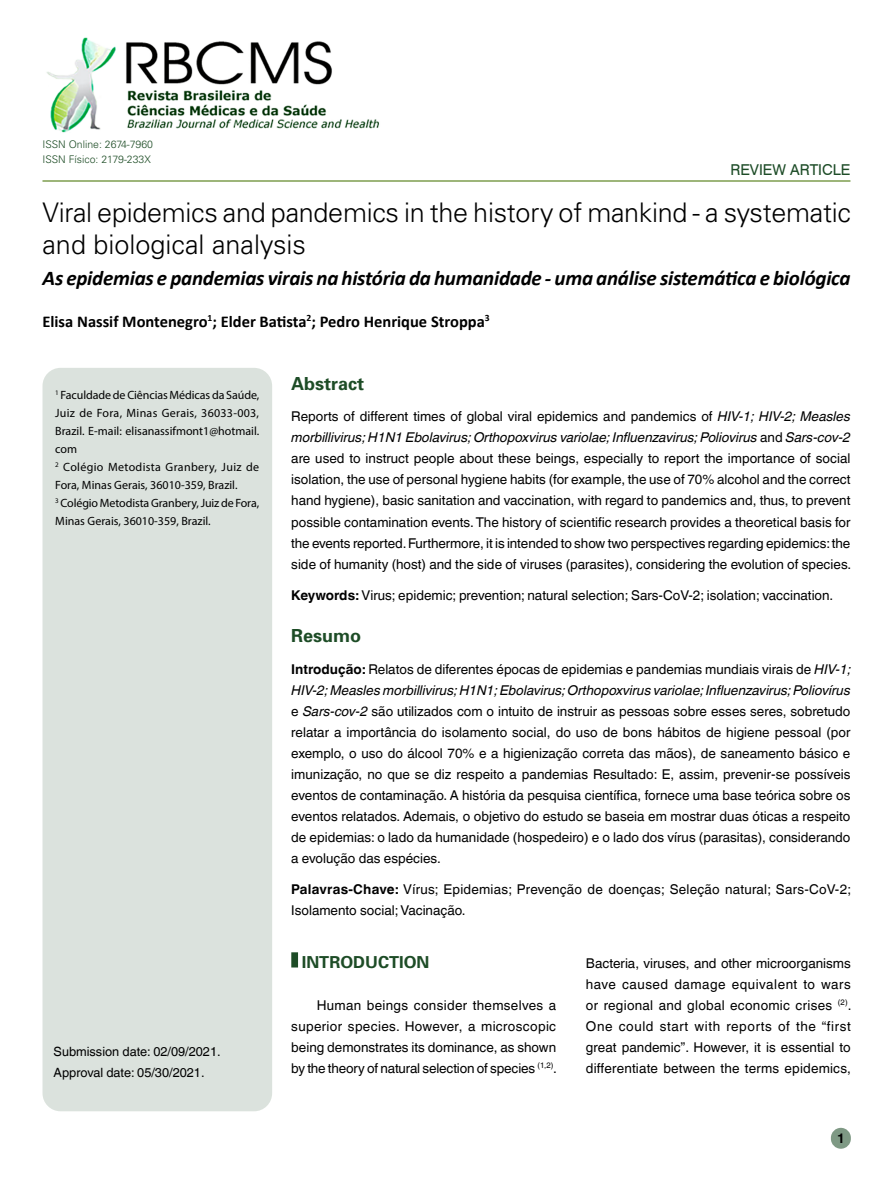
<style>
.page{position:relative;width:893px;height:1191px;background:#fff}
.page>*{position:absolute;margin:0;border:0;box-sizing:border-box;transform-origin:0 0}
.t1{font:300 27px/32.4px "Univers LT Std";letter-spacing:-.01em;color:#000}
.t2{font:italic 700 21px "Calibri";letter-spacing:-.01em;color:#000}
.t3{font:18px "Univers 65 Bold";color:#1d4c26}
.t4{font:700 16.5px "Calibri";color:#000}
.t5{font:16.5px "Univers 65 Bold";color:#1d4c26}
.t6{font:15px "Swiss 721 BT";color:#1d4c27}
.t7{font:13.5px/21px "Helvetica World";color:#000;text-align:justify}
.t8{font:700 13.5px "Helvetica World";color:#000}
.t9{font:12.75px/21px "Helvetica World";color:#000}
.t10{font:12px/18px "Myriad Pro";color:#000}
.t11{font:300 10.5px/15px "Univers LT Std";color:#1d4c25}
.s1{font-style:italic}
.s2{font-weight:700}
</style>
<div class="page">
<svg style="left:831px;top:1127px;width:20px;height:21px"></svg>
<div style="left:42px;top:368px;width:230px;height:743px;background:#dbe2dd;border-radius:18px"></div>
<img style="left:46px;top:37px;width:333px;height:96px">
<hr style="left:42px;top:180px;width:808px;height:2px;background:#7e9e4f">
<div style="left:291px;top:952px;width:7px;height:15px;background:#1d4c26"></div>
<p class="t11" style="left:42px;top:137px;width:112px">ISSN Online: 2674-7960<br>ISSN Físico: 2179-233X</p>
<p class="t6" style="left:730px;top:160px;width:122px">REVIEW ARTICLE</p>
<h1 class="t1" style="left:42px;top:196px;width:810px">Viral epidemics and pandemics in the history of mankind - a systematic and biological analysis</h1>
<h2 class="t2" style="left:43px;top:263px;width:810px">As epidemias e pandemias virais na história da humanidade - uma análise sistemática e biológica</h2>
<p class="t4" style="left:42px;top:310px;width:449px">Elisa Nassif Montenegro<sup>1</sup>; Elder Batista<sup>2</sup>; Pedro Henrique Stroppa<sup>3</sup></p>
<p class="t10" style="left:55px;top:385px;width:206px"><sup>1</sup> Faculdade de Ciências Médicas da Saúde, Juiz de Fora, Minas Gerais, 36033-003, Brazil. E-mail: elisanassifmont1@hotmail. com<br><sup>2</sup> Colégio Metodista Granbery, Juiz de Fora, Minas Gerais, 36010-359, Brazil.<br><sup>3</sup> Colégio Metodista Granbery, Juiz de Fora, Minas Gerais, 36010-359, Brazil.</p>
<p class="t9" style="left:54px;top:1040px;width:169px">Submission date: 02/09/2021.<br>Approval date: 05/30/2021.</p>
<h3 class="t3" style="left:291px;top:373px;width:75px">Abstract</h3>
<p class="t7" style="left:291px;top:406px;width:562px">Reports of different times of global viral epidemics and pandemics of <span class="s1">HIV-1; HIV-2; Measles morbillivirus; H1N1 Ebolavirus; Orthopoxvirus variolae; Influenzavirus; Poliovirus</span> and <span class="s1">Sars-cov-2 </span>are used to instruct people about these beings, especially to report the importance of social isolation, the use of personal hygiene habits (for example, the use of 70% alcohol and the correct hand hygiene), basic sanitation and vaccination, with regard to pandemics and, thus, to prevent possible contamination events. The history of scientific research provides a theoretical basis for the events reported. Furthermore, it is intended to show two perspectives regarding epidemics: the side of humanity (host) and the side of viruses (parasites), considering the evolution of species.</p>
<p class="t7" style="left:291px;top:585px;width:544px"><span class="s2">Keywords:</span> Virus; epidemic; prevention; natural selection; Sars-CoV-2; isolation; vaccination.</p>
<h3 class="t3" style="left:291px;top:625px;width:72px">Resumo</h3>
<p class="t7" style="left:291px;top:658px;width:561px"><span class="s2">Introdução:</span> Relatos de diferentes épocas de epidemias e pandemias mundiais virais de <span class="s1">HIV-1; HIV-2; Measles morbillivirus; H1N1; Ebolavirus; Orthopoxvirus variolae; Influenzavirus; Poliovírus </span>e <span class="s1">Sars-cov-2</span> são utilizados com o intuito de instruir as pessoas sobre esses seres, sobretudo relatar a importância do isolamento social, do uso de bons hábitos de higiene pessoal (por exemplo, o uso do álcool 70% e a higienização correta das mãos), de saneamento básico e imunização, no que se diz respeito a pandemias Resultado: E, assim, prevenir-se possíveis eventos de contaminação. A história da pesquisa científica, fornece uma base teórica sobre os eventos relatados. Ademais, o objetivo do estudo se baseia em mostrar duas óticas a respeito de epidemias: o lado da humanidade (hospedeiro) e o lado dos vírus (parasitas), considerando a evolução das espécies.</p>
<p class="t7" style="left:291px;top:879px;width:561px"><span class="s2">Palavras-Chave:</span> Vírus; Epidemias; Prevenção de doenças; Seleção natural; Sars-CoV-2;<br>Isolamento social; Vacinação.</p>
<p class="t5" style="left:302px;top:951px;width:129px">INTRODUCTION</p>
<p class="t7" style="left:291px;top:994px;width:267px;text-indent:26px">Human beings consider themselves a superior species. However, a microscopic being demonstrates its dominance, as shown by the theory of natural selection of species <sup>(1,2)</sup>.</p>
<p class="t7" style="left:586px;top:952px;width:267px">Bacteria, viruses, and other microorganisms have caused damage equivalent to wars or regional and global economic crises <sup>(2)</sup>.<br>One could start with reports of the “first great pandemic”. However, it is essential to differentiate between the terms epidemics,</p>
<p class="t8" style="left:837px;top:1130px;width:9px">1</p>
</div>
